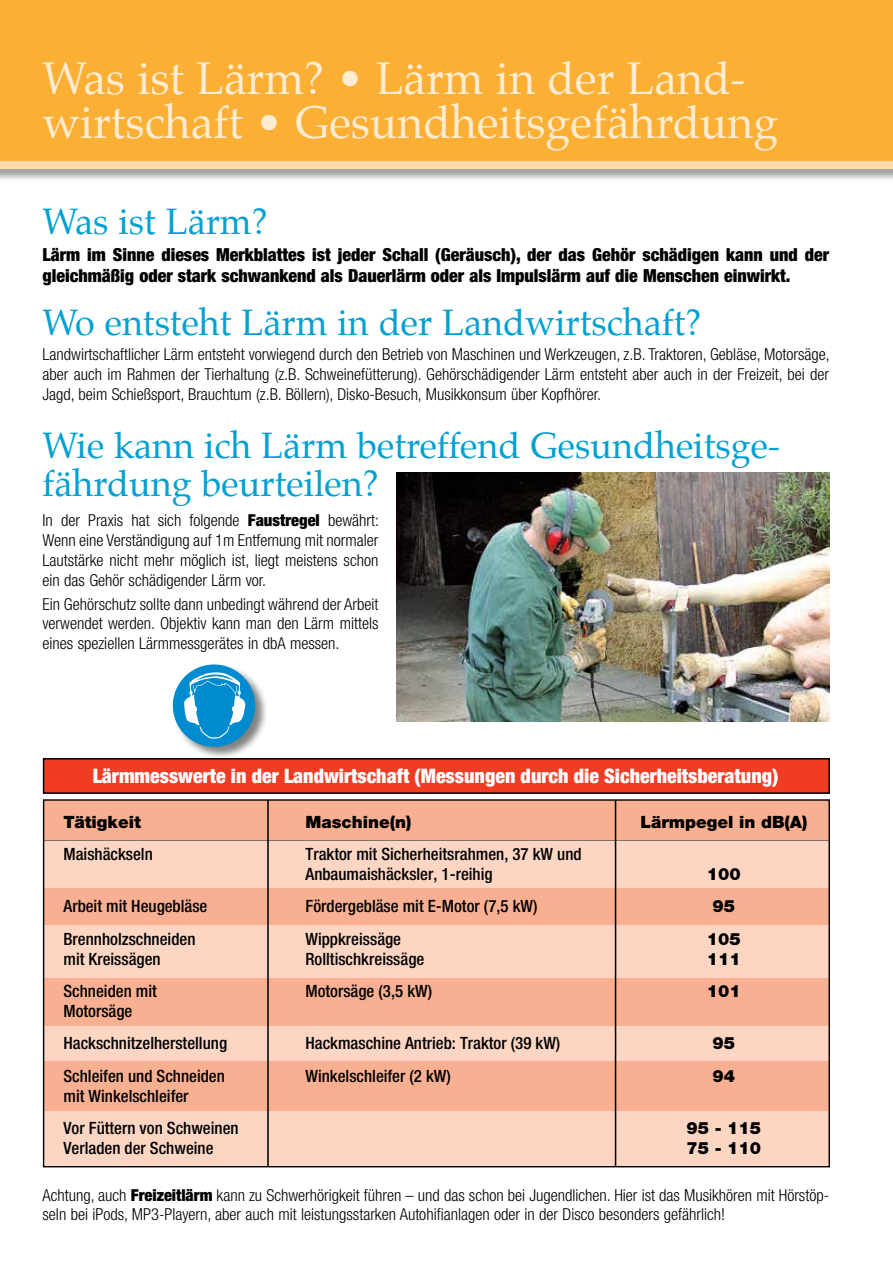
<style>
.page{position:relative;width:893px;height:1263px;background:#fff}
.page>*{position:absolute;margin:0;border:0;box-sizing:border-box;transform-origin:0 0}
.t1{font:45px/44.5px "Palatino";color:#ffecd1}
.t2{font:36px/37.5px "Palatino";color:#00a0d2}
.t3{font:900 condensed 19.95px "Helvetica Neue LT Std";color:#fff}
.t4{font:900 condensed 18px/21.6px "Helvetica Neue LT Std";color:#000}
.t5{font:500 condensed 16.95px/32.4px "Helvetica Neue LT Std";color:#000}
.t6{font:900 16.95px "Helvetica Neue LT Std";color:#000}
.t7{font:300 condensed 16.5px/19.8px "Helvetica Neue LT Std";color:#000;text-align:justify}
.s1{font-weight:900}
</style>
<div class="page">
<div style="left:0;top:0;width:893px;height:162px;background:#fbaf34"></div>
<div style="left:0;top:161px;width:893px;height:21px;background:#000;opacity:.5"></div>
<div style="left:0;top:162px;width:893px;height:7px;background:#ffdcaa"></div>
<div style="left:44px;top:800px;width:785px;height:367px;background:#fdd6c3"></div>
<div style="left:44px;top:758px;width:785px;height:35px;background:#ef3c23"></div>
<div style="left:43px;top:758px;width:787px;height:36px;border:2px solid #000"></div>
<div style="left:44px;top:800px;width:785px;height:40px;background:#f9b092"></div>
<div style="left:44px;top:889px;width:785px;height:36px;background:#f9b092"></div>
<div style="left:44px;top:978px;width:785px;height:47px;background:#f9b092"></div>
<div style="left:44px;top:1061px;width:785px;height:50px;background:#f9b092"></div>
<hr style="left:615px;top:800px;width:1px;height:367px;background:#000">
<hr style="left:267px;top:800px;width:2px;height:367px;background:#000">
<img style="left:396px;top:472px;width:433px;height:249px">
<div style="left:172px;top:664px;width:96px;height:96px;background:#000;opacity:.5"></div>
<div style="left:173px;top:664px;width:82px;height:83px;background:#008ad0;border-radius:50%"></div>
<svg style="left:184px;top:672px;width:61px;height:67px"></svg>
<h1 class="t1" style="left:43px;top:56px;width:737px">Was ist Lärm? • Lärm in der Land&shy;wirtschaft • Gesundheitsgefährdung</h1>
<h2 class="t2" style="left:43px;top:203px;width:227px">Was ist Lärm?</h2>
<p class="t4" style="left:43px;top:243px;width:788px">Lärm im Sinne dieses Merkblattes ist jeder Schall (Geräusch), der das Gehör schädigen kann und der gleichmäßig oder stark schwankend als Dauerlärm oder als Impulslärm auf die Menschen einwirkt.</p>
<h2 class="t2" style="left:43px;top:304px;width:660px">Wo entsteht Lärm in der Landwirtschaft?</h2>
<p class="t7" style="left:43px;top:344px;width:789px">Landwirtschaftlicher Lärm entsteht vorwiegend durch den Betrieb von Maschinen und Werkzeugen, z.B. Traktoren, Gebläse, Motorsäge, aber auch im Rahmen der Tierhaltung (z.B. Schweinefütterung). Gehörschädigender Lärm entsteht aber auch in der Freizeit, bei der Jagd, beim Schießsport, Brauchtum (z.B. Böllern), Disko-Besuch, Musikkonsum über Kopfhörer.</p>
<h2 class="t2" style="left:43px;top:427px;width:739px">Wie kann ich Lärm betreffend Gesundheitsge&shy;fährdung beurteilen?</h2>
<p class="t7" style="left:43px;top:510px;width:338px">In der Praxis hat sich folgende <span class="s1">Faustregel</span> bewährt:<br>Wenn eine Verständigung auf 1m Entfernung mit normaler Lautstärke nicht mehr möglich ist, liegt meistens schon ein das Gehör schädigender Lärm vor.</p>
<p class="t7" style="left:43px;top:594px;width:337px">Ein Gehörschutz sollte dann unbedingt während der Arbeit verwendet werden. Objektiv kann man den Lärm mittels eines speziellen Lärmmessgerätes in dbA messen.</p>
<p class="t3" style="left:93px;top:763px;width:687px">Lärmmesswerte in der Landwirtschaft (Messungen durch die Sicherheitsberatung)</p>
<p class="t6" style="left:64px;top:811px;width:79px">Tätigkeit</p>
<p class="t6" style="left:306px;top:811px;width:108px">Maschine(n)</p>
<p class="t6" style="left:640px;top:811px;width:169px">Lärmpegel in dB(A)</p>
<p class="t5" style="left:64px;top:837px;width:91px">Maishäckseln</p>
<p class="t5" style="left:306px;top:844px;width:278px;line-height:20px">Traktor mit Sicherheitsrahmen, 37 kW und<br>Anbaumaishäcksler, 1-reihig</p>
<p class="t6" style="left:707px;top:864px;width:35px">100</p>
<p class="t5" style="left:64px;top:890px;width:145px">Arbeit mit Heugebläse</p>
<p class="t5" style="left:306px;top:890px;width:233px">Fördergebläse mit E-Motor (7,5 kW)</p>
<p class="t6" style="left:713px;top:896px;width:24px">95</p>
<p class="t5" style="left:64px;top:922px;width:133px">Brennholzschneiden</p>
<p class="t5" style="left:305px;top:922px;width:97px">Wippkreissäge</p>
<p class="t6" style="left:707px;top:928px;width:35px">105</p>
<p class="t5" style="left:64px;top:942px;width:99px">mit Kreissägen</p>
<p class="t5" style="left:305px;top:942px;width:120px">Rolltischkreissäge</p>
<p class="t6" style="left:707px;top:948px;width:35px">111</p>
<p class="t5" style="left:63px;top:974px;width:95px">Schneiden mit</p>
<p class="t5" style="left:305px;top:974px;width:128px">Motorsäge (3,5 kW)</p>
<p class="t6" style="left:707px;top:981px;width:35px">101</p>
<p class="t5" style="left:63px;top:994px;width:165px">Motorsäge<br>Hackschnitzelherstellung</p>
<p class="t5" style="left:305px;top:1027px;width:256px">Hackmaschine Antrieb: Traktor (39 kW)</p>
<p class="t6" style="left:712px;top:1033px;width:24px">95</p>
<p class="t5" style="left:63px;top:1059px;width:163px">Schleifen und Schneiden</p>
<p class="t5" style="left:305px;top:1059px;width:147px">Winkelschleifer (2 kW)</p>
<p class="t6" style="left:712px;top:1065px;width:24px">94</p>
<p class="t5" style="left:63px;top:1079px;width:177px">mit Winkelschleifer<br>Vor Füttern von Schweinen</p>
<p class="t6" style="left:686px;top:1118px;width:76px">95 - 115</p>
<p class="t5" style="left:63px;top:1132px;width:152px">Verladen der Schweine</p>
<p class="t6" style="left:686px;top:1138px;width:76px">75 - 110</p>
<p class="t7" style="left:43px;top:1185px;width:788px">Achtung, auch <span class="s1">Freizeitlärm</span> kann zu Schwerhörigkeit führen – und das schon bei Jugendlichen. Hier ist das Musikhören mit Hörstöp&shy;seln bei iPods, MP3-Playern, aber auch mit leistungsstarken Autohifianlagen oder in der Disco besonders gefährlich!</p>
</div>
